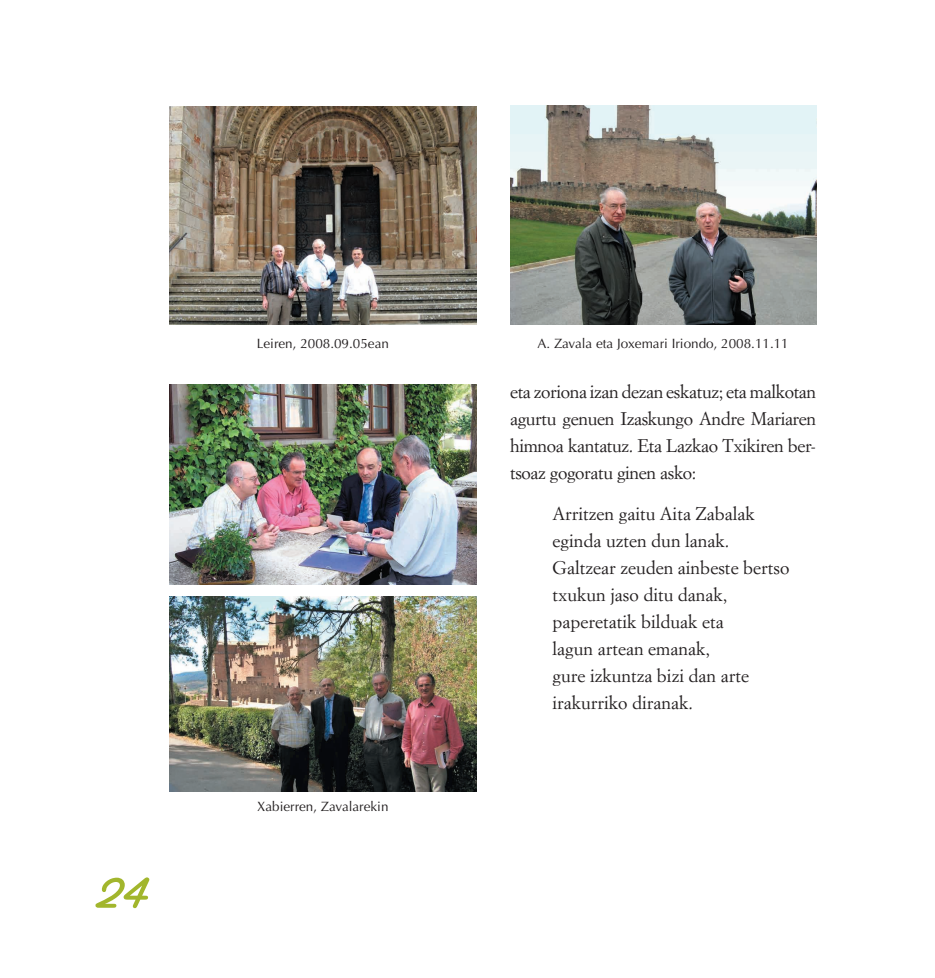
<style>
.page{position:relative;width:935px;height:978px;background:#fff}
.page>*{position:absolute;margin:0;border:0;box-sizing:border-box;transform-origin:0 0}
.t1{font:54px "Santa Fe Let Plain";color:#a2b62d}
.t2{font:18px/27px "Simoncini Garamond Std";color:#231f20;text-align:justify}
.t3{font:13.5px "Optima LT Std";color:#231f20}
</style>
<div class="page">
<img style="left:170px;top:106px;width:306px;height:218px">
<img style="left:510px;top:106px;width:306px;height:218px">
<img style="left:170px;top:384px;width:306px;height:200px">
<img style="left:170px;top:596px;width:306px;height:194px">
<h1 class="t1" style="left:99px;top:871px;width:51px">24</h1>
<p class="t3" style="left:257px;top:335px;width:134px">Leiren, 2008.09.05ean</p>
<p class="t3" style="left:537px;top:335px;width:253px">A. Zavala eta Joxemari Iriondo, 2008.11.11</p>
<p class="t3" style="left:257px;top:798px;width:133px">Xabierren, Zavalarekin</p>
<p class="t2" style="left:510px;top:378px;width:308px">eta zoriona izan dezan eskatuz; eta malkotan agurtu genuen Izaskungo Andre Mariaren himnoa kantatuz. Eta Lazkao Txikiren ber&shy;tsoaz gogoratu ginen asko:</p>
<p class="t2" style="left:552px;top:499px;width:238px;text-align:left">Arritzen gaitu Aita Zabalak eginda uzten dun lanak.<br>Galtzear zeuden ainbeste bertso txukun jaso ditu danak, paperetatik bilduak eta<br>lagun artean emanak,<br>gure izkuntza bizi dan arte irakurriko diranak.</p>
</div>
